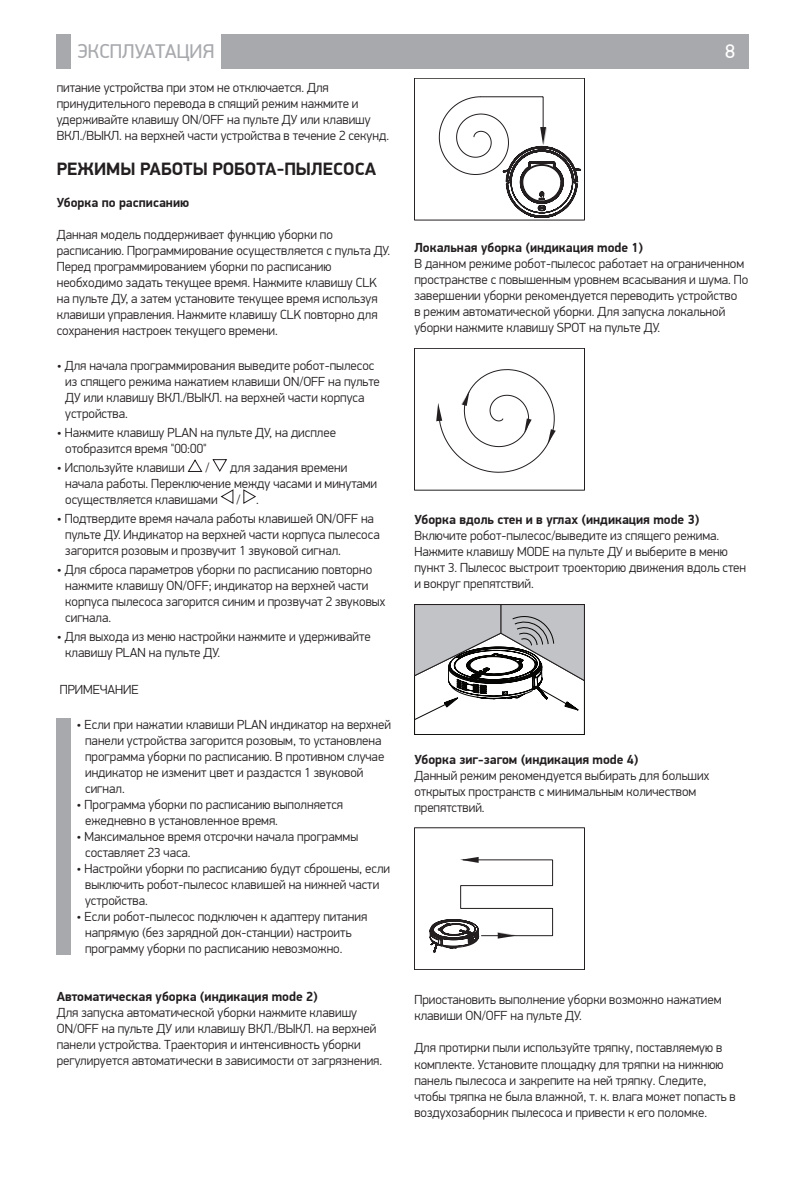
<style>
.page{position:relative;width:806px;height:1191px;background:#fff}
.page>*{position:absolute;margin:0;border:0;box-sizing:border-box;transform-origin:0 0}
.t1{font:20px "PF Din Display Pro";color:#a8a9ad}
.t2{font:20px "PF Din Display Pro";color:#fff}
.t3{font:700 18px "PF Din Display Pro";color:#231f20}
.t4{font:300 13.2px/16px "PF Din Display Pro";color:#231f20}
.t5{font:700 13.2px "PF Din Display Pro";color:#231f20}
</style>
<div class="page">
<div style="left:57px;top:34px;width:14px;height:34px;background:#a8a9ad"></div>
<div style="left:221px;top:34px;width:527px;height:34px;background:#a8a9ad"></div>
<svg style="left:187px;top:459px;width:16px;height:13px"></svg>
<svg style="left:212px;top:459px;width:15px;height:13px"></svg>
<svg style="left:220px;top:489px;width:14px;height:15px"></svg>
<svg style="left:243px;top:489px;width:13px;height:15px"></svg>
<svg style="left:414px;top:78px;width:170px;height:142px"></svg>
<svg style="left:414px;top:348px;width:170px;height:142px"></svg>
<svg style="left:414px;top:604px;width:170px;height:130px"></svg>
<svg style="left:429px;top:919px;width:49px;height:33px"></svg>
<hr style="left:481px;top:935px;width:71px;height:1px;background:#231f20">
<svg style="left:552px;top:908px;width:1px;height:27px"></svg>
<hr style="left:460px;top:908px;width:92px;height:1px;background:#231f20">
<svg style="left:460px;top:886px;width:1px;height:22px"></svg>
<hr style="left:460px;top:885px;width:92px;height:1px;background:#231f20">
<svg style="left:552px;top:860px;width:1px;height:25px"></svg>
<hr style="left:462px;top:859px;width:90px;height:1px;background:#231f20">
<svg style="left:460px;top:857px;width:18px;height:6px"></svg>
<svg style="left:497px;top:932px;width:18px;height:6px"></svg>
<div style="left:57px;top:718px;width:14px;height:237px;background:#a8a9ad"></div>
<h1 class="t1" style="left:77px;top:39px;width:138px">ЭКСПЛУАТАЦИЯ</h1>
<h1 class="t2" style="left:724px;top:39px;width:11px">8</h1>
<p class="t4" style="left:57px;top:80px;width:333px">питание устройства при этом не отключается. Для принудительного перевода в спящий режим нажмите и удерживайте клавишу ON/OFF на пульте ДУ или клавишу ВКЛ./ВЫКЛ. на верхней части устройства в течение 2 секунд.</p>
<h2 class="t3" style="left:57px;top:158px;width:321px">РЕЖИМЫ РАБОТЫ РОБОТА-ПЫЛЕСОСА</h2>
<p class="t5" style="left:57px;top:195px;width:134px">Уборка по расписанию</p>
<p class="t4" style="left:57px;top:227px;width:335px">Данная модель поддерживает функцию уборки по расписанию. Программирование осуществляется с пульта ДУ.<br>Перед программированием уборки по расписанию необходимо задать текущее время. Нажмите клавишу CLK на пульте ДУ, а затем установите текущее время используя клавиши управления. Нажмите клавишу CLK повторно для сохранения настроек текущего времени.</p>
<p class="t4" style="left:65px;top:358px;width:316px;text-indent:-9px">• Для начала программирования выведите робот-пылесос из спящего режима нажатием клавиши ON/OFF на пульте ДУ или клавишу ВКЛ./ВЫКЛ. на верхней части корпуса устройства.</p>
<p class="t4" style="left:65px;top:425px;width:272px;text-indent:-9px">• Нажмите клавишу PLAN на пульте ДУ, на дисплее отобразится время "00:00"</p>
<p class="t4" style="left:57px;top:459px;width:129px">• Используйте клавиши</p>
<p class="t4" style="left:205px;top:459px;width:6px">/</p>
<p class="t5" style="left:414px;top:240px;width:230px">Локальная уборка (индикация mode 1)</p>
<p class="t4" style="left:414px;top:256px;width:335px">В данном режиме робот-пылесос работает на ограниченном пространстве с повышенным уровнем всасывания и шума. По завершении уборки рекомендуется переводить устройство<br>в режим автоматической уборки. Для запуска локальной уборки нажмите клавишу SPOT на пульте ДУ.</p>
<p class="t4" style="left:65px;top:459px;width:313px;text-indent:165px">для задания времени начала работы. Переключение между часами и минутами осуществляется клавишами</p>
<p class="t4" style="left:236px;top:491px;width:24px">/ .</p>
<p class="t4" style="left:65px;top:510px;width:316px;text-indent:-9px">• Подтвердите время начала работы клавишей ON/OFF на пульте ДУ. Индикатор на верхней части корпуса пылесоса загорится розовым и прозвучит 1 звуковой сигнал.</p>
<p class="t4" style="left:65px;top:561px;width:321px;text-indent:-9px">• Для сброса параметров уборки по расписанию повторно нажмите клавишу ON/OFF; индикатор на верхней части корпуса пылесоса загорится синим и прозвучат 2 звуковых сигнала.</p>
<p class="t4" style="left:65px;top:628px;width:306px;text-indent:-9px">• Для выхода из меню настройки нажмите и удерживайте клавишу PLAN на пульте ДУ.</p>
<p class="t4" style="left:60px;top:682px;width:80px">ПРИМЕЧАНИЕ</p>
<p class="t4" style="left:85px;top:717px;width:307px;text-indent:-9px">• Если при нажатии клавиши PLAN индикатор на верхней панели устройства загорится розовым, то установлена программа уборки по расписанию. В противном случае индикатор не изменит цвет и раздастся 1 звуковой сигнал.</p>
<p class="t4" style="left:85px;top:796px;width:259px;text-indent:-9px">• Программа уборки по расписанию выполняется ежедневно в установленное время.</p>
<p class="t4" style="left:85px;top:828px;width:274px;text-indent:-9px">• Максимальное время отсрочки начала программы составляет 23 часа.</p>
<p class="t4" style="left:85px;top:860px;width:306px;text-indent:-9px">• Настройки уборки по расписанию будут сброшены, если выключить робот-пылесос клавишей на нижней части устройства.</p>
<p class="t4" style="left:85px;top:908px;width:283px;text-indent:-9px">• Если робот-пылесос подключен к адаптеру питания напрямую (без зарядной док-станции) настроить программу уборки по расписанию невозможно.</p>
<p class="t5" style="left:57px;top:988px;width:262px">Автоматическая уборка (индикация mode 2)</p>
<p class="t4" style="left:57px;top:1004px;width:327px">Для запуска автоматической уборки нажмите клавишу ON/OFF на пульте ДУ или клавишу ВКЛ./ВЫКЛ. на верхней панели устройства. Траектория и интенсивность уборки регулируется автоматически в зависимости от загрязнения.</p>
<p class="t5" style="left:414px;top:512px;width:286px">Уборка вдоль стен и в углах (индикация mode 3)</p>
<p class="t4" style="left:414px;top:528px;width:333px">Включите робот-пылесос/выведите из спящего режима.<br>Нажмите клавишу MODE на пульте ДУ и выберите в меню пункт 3. Пылесос выстроит троекторию движения вдоль стен и вокруг препятствий.</p>
<p class="t5" style="left:414px;top:752px;width:225px">Уборка зиг-загом (индикация mode 4)</p>
<p class="t4" style="left:414px;top:768px;width:296px">Данный режим рекомендуется выбирать для больших открытых пространств с минимальным количеством препятствий.</p>
<p class="t4" style="left:414px;top:992px;width:308px">Приостановить выполнение уборки возможно нажатием клавиши ON/OFF на пульте ДУ.</p>
<p class="t4" style="left:414px;top:1040px;width:323px">Для протирки пыли используйте тряпку, поставляемую в комплекте. Установите площадку для тряпки на нижнюю панель пылесоса и закрепите на ней тряпку. Следите, чтобы тряпка не была влажной, т. к. влага может попасть в воздухозаборник пылесоса и привести к его поломке.</p>
</div>
